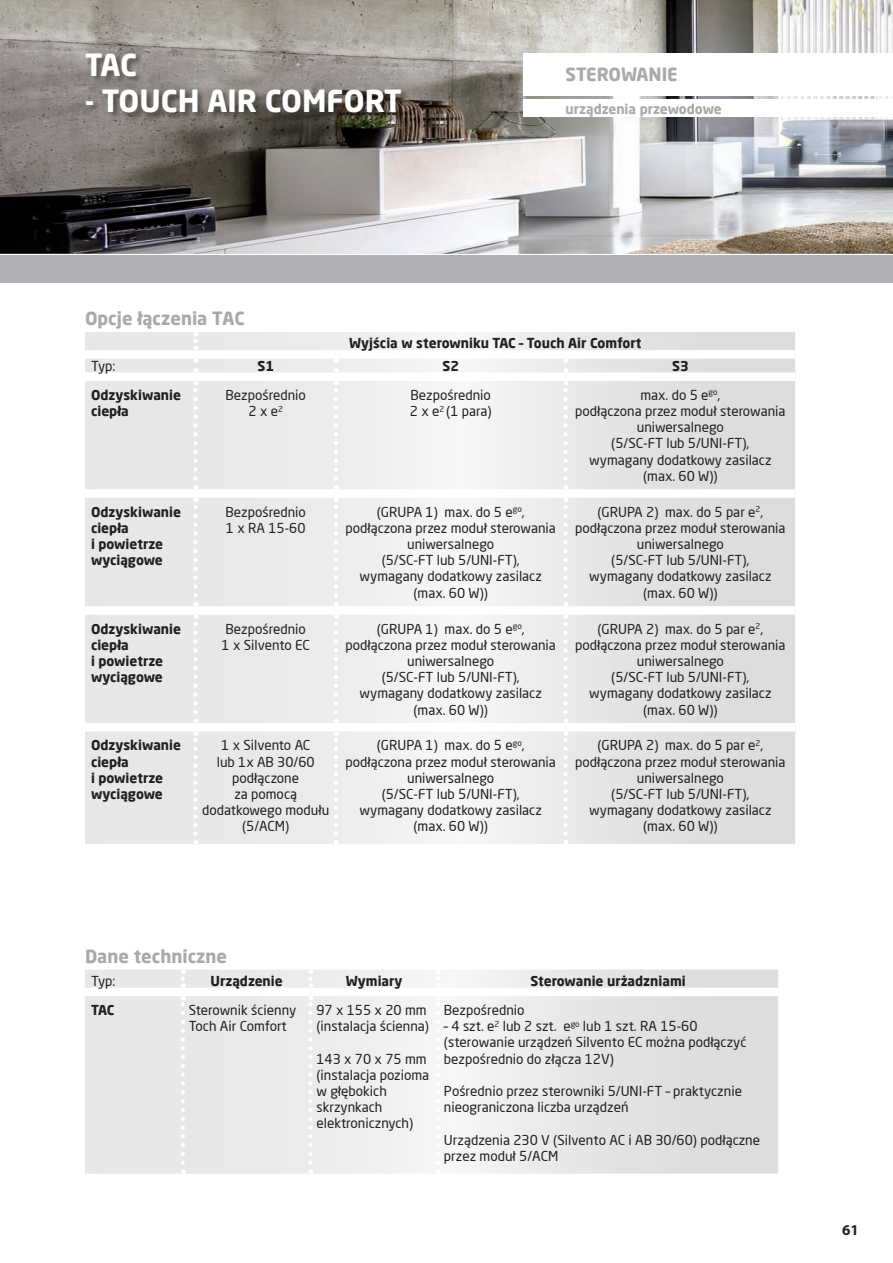
<style>
.page{position:relative;width:893px;height:1263px;background:#fff}
.page>*{position:absolute;margin:0;border:0;box-sizing:border-box;transform-origin:0 0}
.t1{font:700 30px "Neo Sans Pro";color:#fff}
.t2{font:700 18px "Neo Sans Pro";color:#a8a9ad}
.t3{font:700 15px "Myriad Pro";color:#231f20}
.t4{font:13.5px/16.2px "Neo Sans Pro";color:#231f20}
.t5{font:700 13.5px/16.2px "Neo Sans Pro";color:#231f20}
.t6{font:700 13.5px "Neo Sans Pro";color:#a8a9ad}
</style>
<div class="page">
<div style="left:0;top:255px;width:893px;height:28px;background:#afb0b4"></div>
<img style="left:0;top:0;width:893px;height:253px">
<div style="left:86px;top:53px;width:324px;height:68px;background:#231f20;opacity:.5"></div>
<svg style="left:85px;top:969px;width:693px;height:204px"></svg>
<svg style="left:181px;top:969px;width:4px;height:19px"></svg>
<svg style="left:308px;top:969px;width:4px;height:19px"></svg>
<svg style="left:436px;top:969px;width:4px;height:19px"></svg>
<svg style="left:181px;top:996px;width:4px;height:167px"></svg>
<svg style="left:308px;top:996px;width:4px;height:167px"></svg>
<svg style="left:436px;top:996px;width:4px;height:167px"></svg>
<div style="left:85px;top:988px;width:98px;height:8px;background:#fff"></div>
<div style="left:183px;top:988px;width:127px;height:8px;background:#fff"></div>
<div style="left:310px;top:988px;width:128px;height:8px;background:#fff"></div>
<div style="left:438px;top:988px;width:340px;height:8px;background:#fff"></div>
<svg style="left:85px;top:332px;width:710px;height:512px"></svg>
<svg style="left:193px;top:332px;width:5px;height:18px"></svg>
<svg style="left:193px;top:359px;width:5px;height:13px"></svg>
<svg style="left:334px;top:359px;width:4px;height:13px"></svg>
<svg style="left:563px;top:359px;width:5px;height:13px"></svg>
<svg style="left:193px;top:381px;width:5px;height:97px"></svg>
<svg style="left:334px;top:381px;width:4px;height:97px"></svg>
<svg style="left:563px;top:381px;width:5px;height:97px"></svg>
<svg style="left:193px;top:498px;width:5px;height:97px"></svg>
<svg style="left:334px;top:498px;width:4px;height:97px"></svg>
<svg style="left:563px;top:498px;width:5px;height:97px"></svg>
<svg style="left:193px;top:615px;width:5px;height:97px"></svg>
<svg style="left:334px;top:615px;width:4px;height:97px"></svg>
<svg style="left:563px;top:615px;width:5px;height:97px"></svg>
<svg style="left:193px;top:731px;width:5px;height:103px"></svg>
<svg style="left:334px;top:731px;width:4px;height:103px"></svg>
<svg style="left:563px;top:731px;width:5px;height:103px"></svg>
<div style="left:85px;top:350px;width:111px;height:9px;background:#fff"></div>
<div style="left:196px;top:350px;width:140px;height:9px;background:#fff"></div>
<div style="left:336px;top:350px;width:229px;height:9px;background:#fff"></div>
<div style="left:565px;top:350px;width:230px;height:9px;background:#fff"></div>
<div style="left:85px;top:372px;width:111px;height:9px;background:#fff"></div>
<div style="left:196px;top:372px;width:140px;height:9px;background:#fff"></div>
<div style="left:336px;top:372px;width:229px;height:9px;background:#fff"></div>
<div style="left:565px;top:372px;width:230px;height:9px;background:#fff"></div>
<div style="left:85px;top:489px;width:111px;height:9px;background:#fff"></div>
<div style="left:196px;top:489px;width:140px;height:9px;background:#fff"></div>
<div style="left:336px;top:489px;width:229px;height:9px;background:#fff"></div>
<div style="left:565px;top:489px;width:230px;height:9px;background:#fff"></div>
<div style="left:85px;top:606px;width:111px;height:9px;background:#fff"></div>
<div style="left:196px;top:606px;width:140px;height:9px;background:#fff"></div>
<div style="left:336px;top:606px;width:229px;height:9px;background:#fff"></div>
<div style="left:565px;top:606px;width:230px;height:9px;background:#fff"></div>
<div style="left:85px;top:723px;width:111px;height:8px;background:#fff"></div>
<div style="left:196px;top:723px;width:140px;height:8px;background:#fff"></div>
<div style="left:336px;top:723px;width:229px;height:8px;background:#fff"></div>
<div style="left:565px;top:723px;width:230px;height:8px;background:#fff"></div>
<div style="left:523px;top:53px;width:370px;height:42px;background:#fff"></div>
<div style="left:523px;top:100px;width:370px;height:17px;background:#fff"></div>
<h1 class="t1" style="left:85px;top:45px;width:53px">TAC</h1>
<h1 class="t1" style="left:85px;top:81px;width:318px">- TOUCH AIR COMFORT</h1>
<h2 class="t2" style="left:565px;top:63px;width:114px">STEROWANIE</h2>
<p class="t6" style="left:565px;top:100px;width:158px">urządzenia przewodowe</p>
<h2 class="t2" style="left:85px;top:307px;width:161px">Opcje łączenia TAC</h2>
<p class="t5" style="left:349px;top:335px;width:294px">Wyjścia w sterowniku TAC – Touch Air Comfort</p>
<p class="t4" style="left:91px;top:357px;width:26px">Typ:</p>
<p class="t5" style="left:257px;top:357px;width:18px">S1</p>
<p class="t5" style="left:442px;top:357px;width:18px">S2</p>
<p class="t5" style="left:672px;top:357px;width:18px">S3</p>
<p class="t5" style="left:91px;top:386px;width:92px">Odzyskiwanie ciepła</p>
<p class="t4" style="left:226px;top:386px;width:82px;text-align:center">Bezpośrednio<br>2 x e<sup>2</sup></p>
<p class="t4" style="left:410px;top:386px;width:83px">Bezpośrednio<br>2 x e<sup>2</sup> (1 para)</p>
<p class="t4" style="left:575px;top:386px;width:212px;text-align:center">max. do 5 e<sup>go</sup>,<br>podłączona przez moduł sterowania uniwersalnego<br>(5/SC-FT lub 5/UNI-FT),<br>wymagany dodatkowy zasilacz (max. 60 W))</p>
<p class="t5" style="left:91px;top:503px;width:92px">Odzyskiwanie ciepła<br>i powietrze wyciągowe</p>
<p class="t4" style="left:226px;top:503px;width:82px">Bezpośrednio<br>1 x RA 15-60</p>
<p class="t4" style="left:346px;top:503px;width:212px;text-align:center">(GRUPA 1) max. do 5 e<sup>go</sup>, podłączona przez moduł sterowania uniwersalnego<br>(5/SC-FT lub 5/UNI-FT),<br>wymagany dodatkowy zasilacz (max. 60 W))</p>
<p class="t4" style="left:575px;top:503px;width:212px;text-align:center">(GRUPA 2) max. do 5 par e<sup>2</sup>, podłączona przez moduł sterowania uniwersalnego<br>(5/SC-FT lub 5/UNI-FT),<br>wymagany dodatkowy zasilacz (max. 60 W))</p>
<p class="t5" style="left:91px;top:620px;width:92px">Odzyskiwanie ciepła<br>i powietrze wyciągowe</p>
<p class="t4" style="left:222px;top:620px;width:90px">Bezpośrednio<br>1 x Silvento EC</p>
<p class="t4" style="left:346px;top:620px;width:212px;text-align:center">(GRUPA 1) max. do 5 e<sup>go</sup>, podłączona przez moduł sterowania uniwersalnego<br>(5/SC-FT lub 5/UNI-FT),<br>wymagany dodatkowy zasilacz (max. 60 W))</p>
<p class="t4" style="left:575px;top:620px;width:212px;text-align:center">(GRUPA 2) max. do 5 par e<sup>2</sup>, podłączona przez moduł sterowania uniwersalnego<br>(5/SC-FT lub 5/UNI-FT),<br>wymagany dodatkowy zasilacz (max. 60 W))</p>
<p class="t5" style="left:91px;top:737px;width:92px">Odzyskiwanie ciepła<br>i powietrze wyciągowe</p>
<p class="t4" style="left:202px;top:737px;width:128px;text-align:center">1 x Silvento AC<br>lub 1x AB 30/60 podłączone<br>za pomocą dodatkowego modułu (5/ACM)</p>
<p class="t4" style="left:346px;top:737px;width:212px;text-align:center">(GRUPA 1) max. do 5 e<sup>go</sup>, podłączona przez moduł sterowania uniwersalnego<br>(5/SC-FT lub 5/UNI-FT),<br>wymagany dodatkowy zasilacz (max. 60 W))</p>
<p class="t4" style="left:575px;top:737px;width:212px;text-align:center">(GRUPA 2) max. do 5 par e<sup>2</sup>, podłączona przez moduł sterowania uniwersalnego<br>(5/SC-FT lub 5/UNI-FT),<br>wymagany dodatkowy zasilacz (max. 60 W))</p>
<h2 class="t2" style="left:85px;top:945px;width:144px">Dane techniczne</h2>
<p class="t4" style="left:91px;top:973px;width:26px">Typ:</p>
<p class="t5" style="left:210px;top:972px;width:74px">Urządzenie</p>
<p class="t5" style="left:346px;top:972px;width:58px">Wymiary</p>
<p class="t5" style="left:530px;top:972px;width:157px">Sterowanie urżadzniami</p>
<p class="t5" style="left:91px;top:1001px;width:25px">TAC</p>
<p class="t4" style="left:189px;top:1002px;width:109px">Sterownik ścienny<br>Toch Air Comfort</p>
<p class="t4" style="left:316px;top:1002px;width:114px">97 x 155 x 20 mm (instalacja ścienna)</p>
<p class="t4" style="left:316px;top:1050px;width:114px">143 x 70 x 75 mm (instalacja pozioma w głębokich skrzynkach elektronicznych)</p>
<p class="t4" style="left:444px;top:1002px;width:82px">Bezpośrednio</p>
<p class="t4" style="left:444px;top:1018px;width:304px">– 4 szt. e<sup>2</sup> lub 2 szt. e<sup>go</sup> lub 1 szt. RA 15-60 (sterowanie urządzeń Silvento EC można podłączyć bezpośrednio do złącza 12V)</p>
<p class="t4" style="left:444px;top:1083px;width:299px">Pośrednio przez sterowniki 5/UNI-FT – praktycznie nieograniczona liczba urządzeń</p>
<p class="t4" style="left:444px;top:1131px;width:318px">Urządzenia 230 V (Silvento AC i AB 30/60) podłączne przez moduł 5/ACM</p>
<p class="t3" style="left:842px;top:1220px;width:18px">61</p>
</div>
